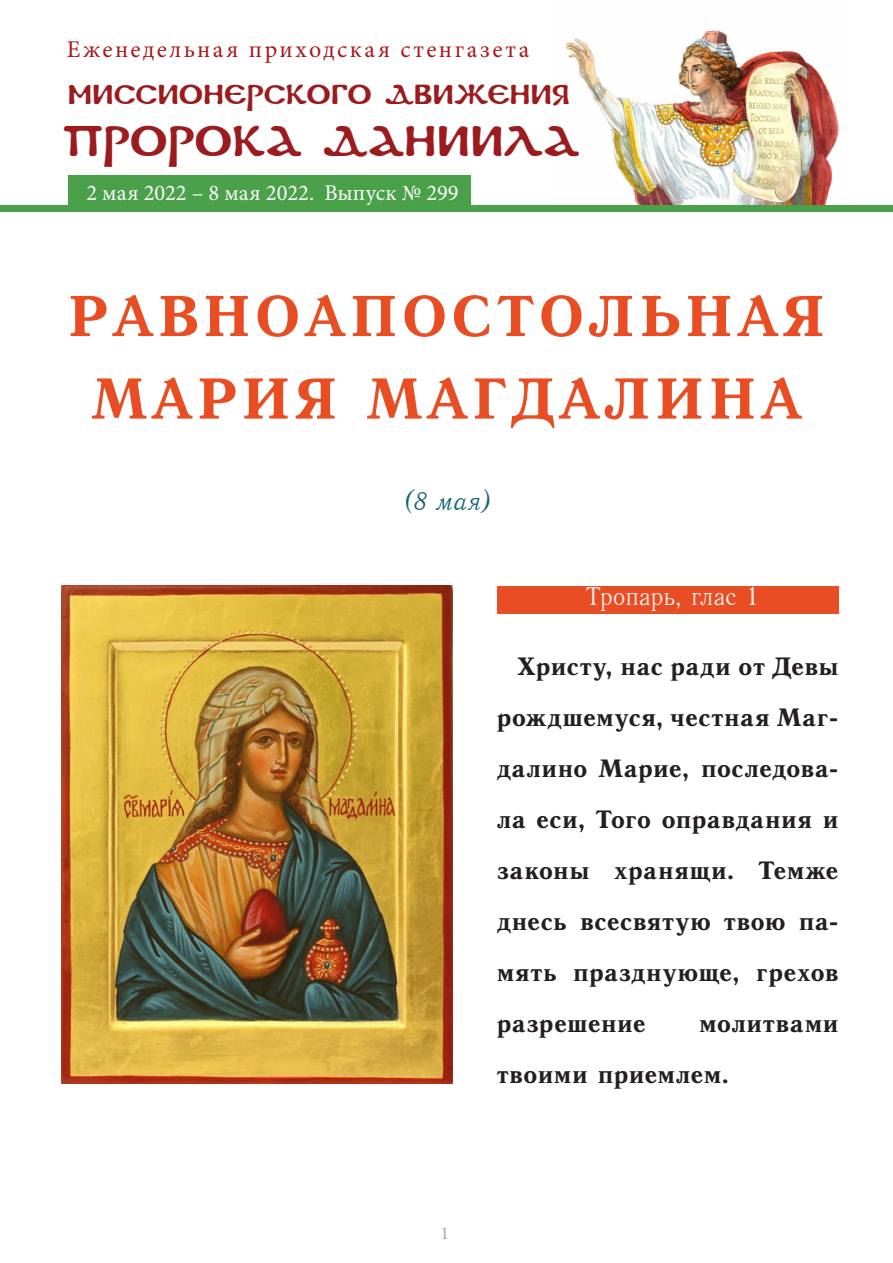
<style>
.page{position:relative;width:893px;height:1263px;background:#fff}
.page>*{position:absolute;margin:0;border:0;box-sizing:border-box;transform-origin:0 0}
.Название{font:58.5px/82.5px "Quant Antiqua C Bold";letter-spacing:.07em;color:#e84d24;text-align:center}
.t1{font:42px "DS Coptic";letter-spacing:.005em;color:#9b1b1e}
.t2{font:27px "DS Coptic";letter-spacing:.005em;color:#9b1b1e}
._2__Основной_текст{font:700 25.5px/51px "Antiqua";letter-spacing:-.01em;color:#231f20;text-align:justify}
.Тропарь_белый{font:25.5px "Antiqua";letter-spacing:-.015em;color:#fff2f2}
.Курсив_число_святого{font:25.5px "Quant Antiqua C Italic";color:#156275}
.t3{font:24px "Minion Pro";letter-spacing:.105em;color:#aa181b}
.t4{font:22.5px "Minion Pro";color:#fff}
.t5{font:18px "Minion Pro";color:#9fa9a4}
</style>
<div class="page">
<img style="left:555px;top:30px;width:295px;height:176px">
<div style="left:68px;top:175px;width:403px;height:34px;background:#4aa14a"></div>
<div style="left:0;top:206px;width:893px;height:6px;background:#4aa14a"></div>
<img style="left:61px;top:585px;width:392px;height:498px">
<div style="left:497px;top:586px;width:342px;height:28px;background:#e84d24"></div>
<p class="t3" style="left:67px;top:33px;width:464px">Еженедельная приходская стенгазета</p>
<p class="t2" style="left:68px;top:77px;width:504px">Миссионерского движения</p>
<p class="t1" style="left:62px;top:113px;width:519px">ПРОРОКА ДАНИИЛА</p>
<p class="t4" style="left:86px;top:177px;width:374px">2 мая 2022 – 8 мая 2022. Выпуск № 299</p>
<p class="Название" style="left:68px;top:276px;width:759px">РАВНОАПОСТОЛЬНАЯ<br>МАРИЯ МАГДАЛИНА</p>
<p class="Курсив_число_святого" style="left:402px;top:486px;width:92px">(8 мая)</p>
<p class="Тропарь_белый" style="left:586px;top:582px;width:175px">Тропарь, глас 1</p>
<p class="_2__Основной_текст" style="left:496px;top:641px;width:344px;text-indent:21px">Христу, нас ради от Девы рождшемуся, честная Маг&shy;далино Марие, последова&shy;ла еси, Того оправдания и законы хранящи. Темже днесь всесвятую твою па&shy;мять празднующе, грехов разрешение</p>
<p class="_2__Основной_текст" style="left:496px;top:998px;width:344px;text-indent:202px">молитвами твоими приемлем.</p>
<p class="t5" style="left:440px;top:1221px;width:10px">1</p>
</div>
